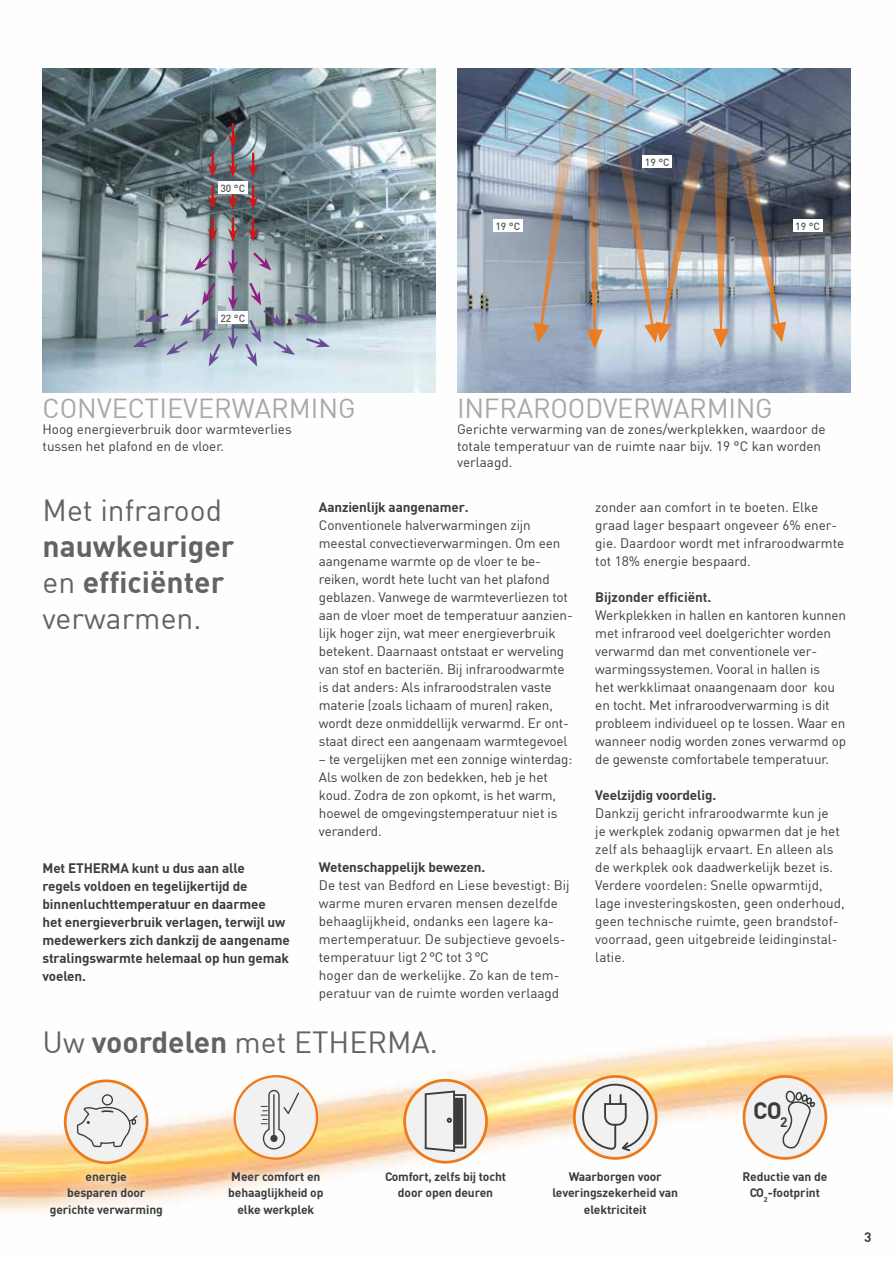
<style>
.page{position:relative;width:893px;height:1263px;background:#fff}
.page>*{position:absolute;margin:0;border:0;box-sizing:border-box;transform-origin:0 0}
.t1{font:700 30px/36px "DIN";color:#646363}
.t2{font:30px "DIN";color:#646363}
.t3{font:27px "DIN";letter-spacing:-.01em;color:#a8a8a7}
.t4{font:700 23.4px "DIN";color:#3c3c3b}
.t5{font:13.5px/18px "DIN";letter-spacing:-.01em;color:#3c3c3b}
.t6{font:700 13.5px/18px "DIN";letter-spacing:-.01em;color:#3c3c3b}
.t7{font:700 12.15px/16.2px "DIN";letter-spacing:-.01em;color:#3c3c3b;text-align:center}
.t8{font:500 10.35px "DIN";color:#555454}
.s1{font-weight:400}
.s2{font-weight:700}
</style>
<div class="page">
<img style="left:0;top:68px;width:893px;height:1145px">
<svg style="left:65px;top:1081px;width:82px;height:82px;fill:#f1f1f1"></svg>
<div style="left:64px;top:1079px;width:84px;height:85px;border:3px solid #ef7918;border-radius:50%"></div>
<svg style="left:32px;top:1156px;width:149px;height:57px"></svg>
<svg style="left:220px;top:1163px;width:112px;height:50px"></svg>
<div style="left:376px;top:1163px;width:138px;height:45px;background:#fff"></div>
<div style="left:235px;top:1076px;width:82px;height:82px;background:#f1f1f1;border-radius:50%"></div>
<div style="left:234px;top:1075px;width:84px;height:85px;border:2px solid #ef7918;border-radius:50%"></div>
<svg style="left:261px;top:1089px;width:39px;height:61px"></svg>
<svg style="left:574px;top:1076px;width:82px;height:82px"></svg>
<div style="left:573px;top:1075px;width:85px;height:85px;border:3px solid #ef7918;border-radius:50%"></div>
<svg style="left:582px;top:1081px;width:67px;height:70px"></svg>
<div style="left:744px;top:1076px;width:82px;height:82px;background:#f1f1f1;border-radius:50%"></div>
<div style="left:743px;top:1075px;width:84px;height:85px;border:3px solid #ef7918;border-radius:50%"></div>
<svg style="left:782px;top:1081px;width:35px;height:70px"></svg>
<div style="left:405px;top:1080px;width:81px;height:82px;background:#f1f1f1;border-radius:50%"></div>
<div style="left:403px;top:1079px;width:85px;height:84px;border:3px solid #ef7918;border-radius:50%"></div>
<div style="left:453px;top:1094px;width:13px;height:54px;border:2px solid #3c3c3b"></div>
<div style="left:454px;top:1098px;width:9px;height:47px;background:#3c3c3b"></div>
<svg style="left:424px;top:1090px;width:32px;height:62px"></svg>
<svg style="left:76px;top:1093px;width:62px;height:55px"></svg>
<img style="left:43px;top:68px;width:393px;height:324px">
<img style="left:457px;top:68px;width:393px;height:325px">
<img style="left:735px;top:146px;width:51px;height:196px">
<img style="left:534px;top:81px;width:195px;height:268px">
<svg style="left:248px;top:153px;width:10px;height:24px"></svg>
<svg style="left:248px;top:185px;width:10px;height:25px"></svg>
<svg style="left:248px;top:217px;width:10px;height:25px"></svg>
<svg style="left:251px;top:250px;width:20px;height:21px"></svg>
<svg style="left:228px;top:123px;width:10px;height:54px"></svg>
<svg style="left:228px;top:194px;width:10px;height:16px"></svg>
<svg style="left:228px;top:217px;width:10px;height:25px"></svg>
<svg style="left:228px;top:250px;width:10px;height:24px"></svg>
<svg style="left:133px;top:280px;width:197px;height:86px;background:#a6b3be"></svg>
<svg style="left:208px;top:153px;width:10px;height:24px"></svg>
<svg style="left:208px;top:185px;width:10px;height:25px"></svg>
<svg style="left:208px;top:217px;width:10px;height:25px"></svg>
<svg style="left:194px;top:250px;width:21px;height:21px"></svg>
<div style="left:218px;top:182px;width:29px;height:12px;background:#fff"></div>
<div style="left:793px;top:220px;width:29px;height:12px;background:#fff"></div>
<div style="left:493px;top:220px;width:29px;height:12px;background:#fff"></div>
<div style="left:643px;top:156px;width:29px;height:12px;background:#fff"></div>
<div style="left:218px;top:312px;width:29px;height:12px;background:#fff"></div>
<p class="t8" style="left:220px;top:181px;width:26px">30 °C</p>
<p class="t8" style="left:645px;top:155px;width:26px">19 °C</p>
<p class="t8" style="left:495px;top:219px;width:26px">19 °C</p>
<p class="t8" style="left:795px;top:219px;width:26px">19 °C</p>
<p class="t8" style="left:220px;top:311px;width:26px">22 °C</p>
<h2 class="t3" style="left:43px;top:391px;width:315px">CONVECTIEVERWARMING</h2>
<p class="t5" style="left:43px;top:421px;width:251px;line-height:16.5px">Hoog energieverbruik door warmteverlies tussen het plafond en de vloer.</p>
<h2 class="t3" style="left:457px;top:391px;width:317px">INFRAROODVERWARMING</h2>
<p class="t5" style="left:457px;top:421px;width:370px;line-height:16.5px">Gerichte verwarming van de zones/werkplekken, waardoor de totale temperatuur van de ruimte naar bijv. 19 °C kan worden verlaagd.</p>
<h1 class="t2" style="left:43px;top:491px;width:181px">Met infrarood</h1>
<h1 class="t1" style="left:43px;top:526px;width:193px">nauwkeuriger <span class="s1">en</span> efficiënter <span class="s1">verwarmen.</span></h1>
<p class="t6" style="left:43px;top:858px;width:249px">Met ETHERMA kunt u dus aan alle<br>regels voldoen en tegelijkertijd de binnenluchttemperatuur en daarmee<br>het energieverbruik verlagen, terwijl uw medewerkers zich dankzij de aangename stralingswarmte helemaal op hun gemak voelen.</p>
<p class="t6" style="left:319px;top:497px;width:151px">Aanzienlijk aangenamer.</p>
<p class="t5" style="left:319px;top:516px;width:255px">Conventionele halverwarmingen zijn meestal convectieverwarmingen. Om een aangename warmte op de vloer te be&shy;reiken, wordt hete lucht van het plafond geblazen. Vanwege de warmteverliezen tot aan de vloer moet de temperatuur aanzien&shy;lijk hoger zijn, wat meer energieverbruik betekent. Daarnaast ontstaat er werveling van stof en bacteriën. Bij infraroodwarmte is dat anders: Als infraroodstralen vaste materie (zoals lichaam of muren) raken, wordt deze onmiddellijk verwarmd. Er ont&shy;staat direct een aangenaam warmtegevoel</p>
<p class="t5" style="left:319px;top:750px;width:255px">– te vergelijken met een zonnige winterdag:<br>Als wolken de zon bedekken, heb je het koud. Zodra de zon opkomt, is het warm, hoewel de omgevingstemperatuur niet is veranderd.</p>
<p class="t6" style="left:319px;top:857px;width:168px">Wetenschappelijk bewezen.</p>
<p class="t5" style="left:319px;top:876px;width:252px">De test van Bedford en Liese bevestigt: Bij warme muren ervaren mensen dezelfde behaaglijkheid, ondanks een lagere ka&shy;mertemperatuur. De subjectieve gevoels&shy;temperatuur ligt 2 °C tot 3 °C<br>hoger dan de werkelijke. Zo kan de tem&shy;peratuur van de ruimte worden verlaagd</p>
<h1 class="t2" style="left:43px;top:1024px;width:397px">Uw <span class="s2">voordelen</span> met ETHERMA.</h1>
<p class="t5" style="left:595px;top:498px;width:251px">zonder aan comfort in te boeten. Elke graad lager bespaart ongeveer 6% ener&shy;gie. Daardoor wordt met infraroodwarmte tot 18% energie bespaard.</p>
<p class="t6" style="left:595px;top:588px;width:118px">Bijzonder efficiënt.</p>
<p class="t5" style="left:595px;top:606px;width:252px">Werkplekken in hallen en kantoren kunnen met infrarood veel doelgerichter worden verwarmd dan met conventionele ver&shy;warmingssystemen. Vooral in hallen is<br>het werkklimaat onaangenaam door kou en tocht. Met infraroodverwarming is dit probleem individueel op te lossen. Waar en wanneer nodig worden zones verwarmd op de gewenste comfortabele temperatuur.</p>
<p class="t6" style="left:595px;top:786px;width:122px">Veelzijdig voordelig.</p>
<p class="t5" style="left:595px;top:804px;width:251px">Dankzij gericht infraroodwarmte kun je<br>je werkplek zodanig opwarmen dat je het zelf als behaaglijk ervaart. En alleen als de werkplek ook daadwerkelijk bezet is.<br>Verdere voordelen: Snelle opwarmtijd, lage investeringskosten, geen onderhoud, geen technische ruimte, geen brandstof&shy;voorraad, geen uitgebreide leidinginstal&shy;latie.</p>
<h3 class="t4" style="left:753px;top:1095px;width:36px">CO<sub>2</sub></h3>
<p class="t7" style="left:50px;top:1168px;width:115px">energie<br>besparen door gerichte verwarming</p>
<p class="t7" style="left:228px;top:1168px;width:97px">Meer comfort en behaaglijkheid op elke werkplek</p>
<p class="t7" style="left:385px;top:1168px;width:123px">Comfort, zelfs bij tocht door open deuren</p>
<p class="t7" style="left:552px;top:1168px;width:127px">Waarborgen voor leveringszekerheid van elektriciteit</p>
<p class="t7" style="left:742px;top:1168px;width:86px">Reductie van de<br>CO<sub>2</sub>-footprint</p>
<p class="t6" style="left:864px;top:1227px;width:9px">3</p>
</div>
